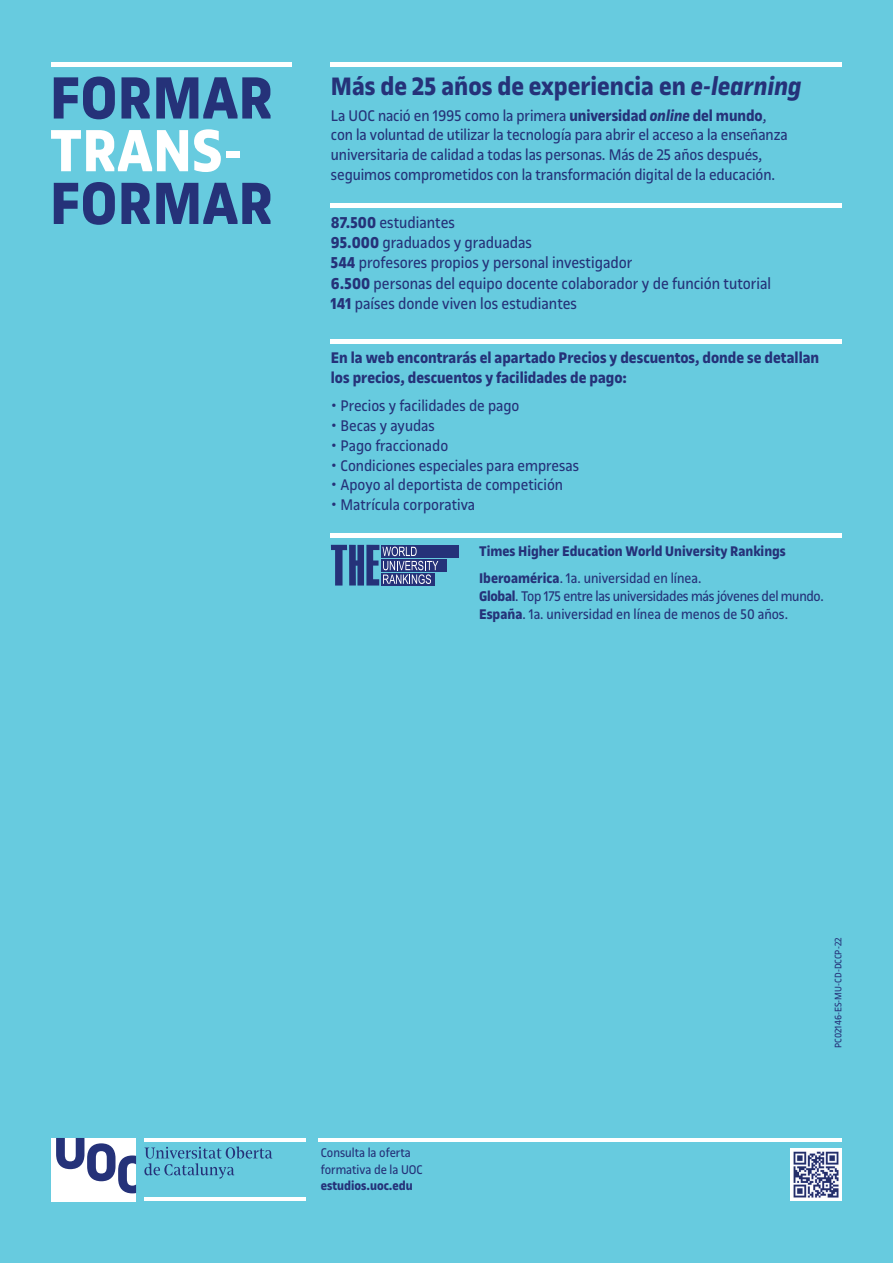
<style>
.page{position:relative;width:893px;height:1263px;background:#67cbdf}
.page>*{position:absolute;margin:0;border:0;box-sizing:border-box;transform-origin:0 0}
.t1{font:700 27px "UOC Sans";color:#253279}
.t2{font:16.8px/20.2px "UOC Sans";color:#253279}
.t3{font:16.5px/19.8px "UOC Sans";letter-spacing:-.005em;color:#253279}
.t4{font:700 16.5px/19.8px "UOC Sans";color:#253279}
.t5{font:15px/18px "UOC Sans";letter-spacing:-.02em;color:#253279}
.t6{font:700 15px/26.5px "UOC Sans";color:#253279}
.t7{font:13.5px/16.5px "UOC Sans";color:#253279}
.t8{font:700 13.5px "UOC Sans";color:#253279}
.t9{font:10.2px "UOC Sans";color:#253279}
.s1{font-style:italic}
.s2{font-weight:700}
.s3{font-weight:700;font-style:italic}
.s4{font-weight:400}
</style>
<div class="page">
<svg style="left:54px;top:77px;width:61px;height:42px"></svg>
<svg style="left:121px;top:77px;width:29px;height:42px"></svg>
<svg style="left:156px;top:77px;width:115px;height:42px"></svg>
<svg style="left:51px;top:130px;width:137px;height:41px"></svg>
<svg style="left:194px;top:129px;width:27px;height:43px"></svg>
<div style="left:226px;top:151px;width:14px;height:7px;background:#fff"></div>
<svg style="left:54px;top:182px;width:61px;height:43px"></svg>
<svg style="left:121px;top:183px;width:29px;height:41px"></svg>
<svg style="left:156px;top:183px;width:115px;height:41px"></svg>
<hr style="left:51px;top:63px;width:240px;height:4px;background:#fff">
<hr style="left:331px;top:534px;width:511px;height:4px;background:#fff">
<hr style="left:331px;top:63px;width:511px;height:4px;background:#fff">
<hr style="left:331px;top:204px;width:511px;height:4px;background:#fff">
<div style="left:331px;top:339px;width:511px;height:5px;background:#fff"></div>
<div style="left:381px;top:545px;width:78px;height:13px;background:#253279"></div>
<div style="left:381px;top:559px;width:66px;height:12px;background:#253279"></div>
<svg style="left:331px;top:545px;width:107px;height:40px"></svg>
<div style="left:52px;top:1138px;width:84px;height:63px;background:#fff"></div>
<svg style="left:56px;top:1138px;width:80px;height:55px"></svg>
<svg style="left:144px;top:1146px;width:128px;height:33px"></svg>
<hr style="left:144px;top:1138px;width:161px;height:4px;background:#fff">
<hr style="left:144px;top:1197px;width:161px;height:4px;background:#fff">
<hr style="left:319px;top:1138px;width:523px;height:4px;background:#fff">
<img style="left:790px;top:1148px;width:52px;height:52px">
<h1 class="t1" style="left:331px;top:71px;width:472px">Más de 25 años de experiencia en <span class="s1">e-learning</span></h1>
<p class="t3" style="left:331px;top:106px;width:458px">La UOC nació en 1995 como la primera <span class="s2">universidad</span> <span class="s3">online</span> <span class="s2">del mundo</span>, con la voluntad de utilizar la tecnología para abrir el acceso a la enseñanza universitaria de calidad a todas las personas. Más de 25 años después, seguimos comprometidos con la transformación digital de la educación.</p>
<p class="t2" style="left:331px;top:212px;width:442px"><span class="s2">87.500</span> estudiantes<br><span class="s2">95.000</span> graduados y graduadas<br><span class="s2">544</span> profesores propios y personal investigador<br><span class="s2">6.500</span> personas del equipo docente colaborador y de función tutorial <span class="s2">141</span> países donde viven los estudiantes</p>
<p class="t4" style="left:331px;top:348px;width:490px">En la web encontrarás el apartado Precios y descuentos, donde se detallan los precios, descuentos y facilidades de pago:</p>
<p class="t3" style="left:331px;top:396px;width:190px">• Precios y facilidades de pago</p>
<p class="t3" style="left:331px;top:416px;width:105px">• Becas y ayudas</p>
<p class="t3" style="left:331px;top:436px;width:119px">• Pago fraccionado</p>
<p class="t3" style="left:331px;top:455px;width:250px">• Condiciones especiales para empresas</p>
<p class="t3" style="left:331px;top:475px;width:234px">• Apoyo al deportista de competición</p>
<p class="t3" style="left:331px;top:495px;width:146px">• Matrícula corporativa</p>
<p class="t6" style="left:479px;top:538px;width:308px">Times Higher Education World University Rankings<br>Iberoamérica<span class="s4">. 1a. universidad en línea.</span></p>
<p class="t5" style="left:479px;top:587px;width:346px"><span class="s2">Global</span>. Top 175 entre las universidades más jóvenes del mundo.<br><span class="s2">España</span>. 1a. universidad en línea de menos de 50 años.</p>
<p class="t7" style="left:321px;top:1145px;width:104px">Consulta la oferta formativa de la UOC</p>
<p class="t8" style="left:321px;top:1178px;width:94px">estudios.uoc.edu</p>
<p class="t9" style="left:833px;top:1048px;width:112px;rotate:-90deg">PC02146-ES-MU-CD-DCCP-22</p>
</div>
